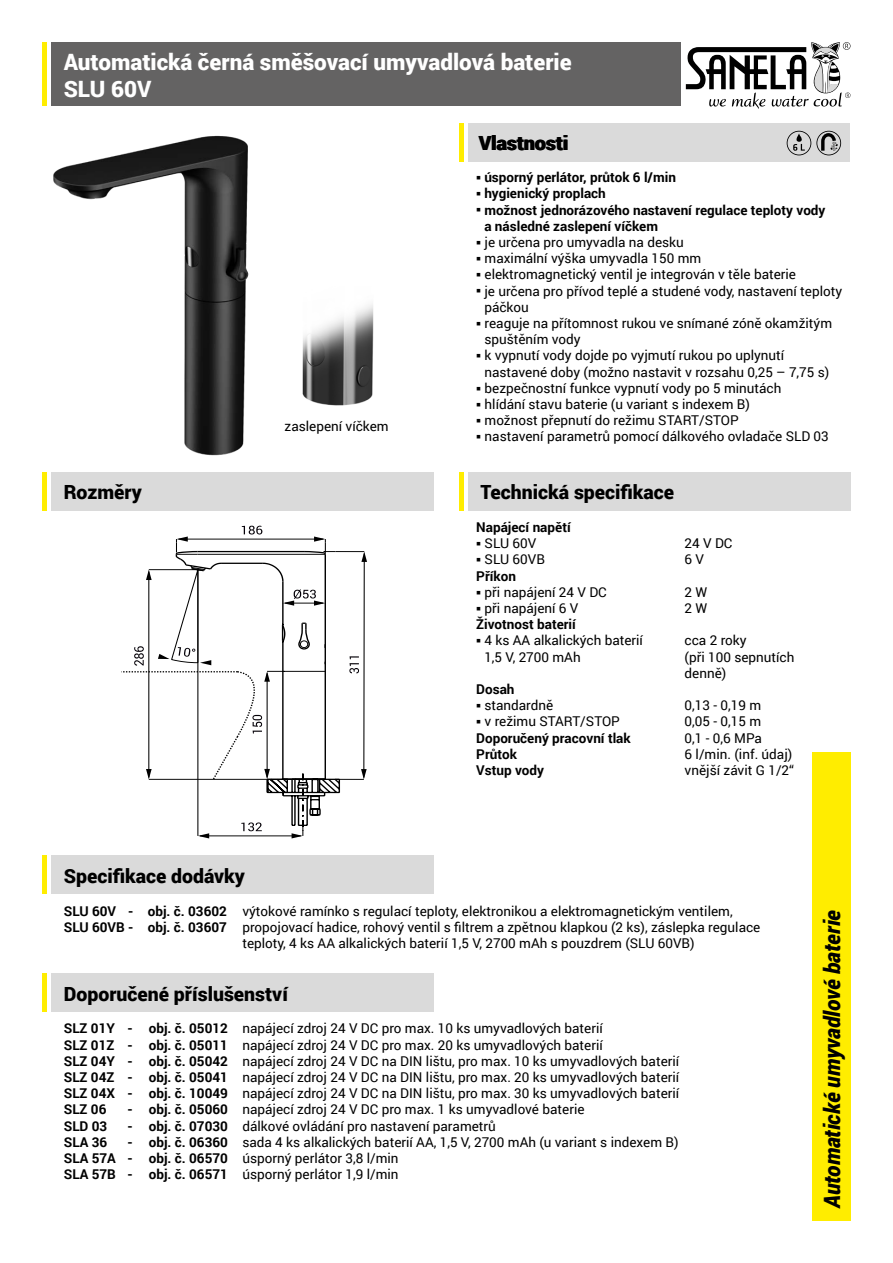
<style>
.page{position:relative;width:893px;height:1263px;background:#fff}
.page>*{position:absolute;margin:0;border:0;box-sizing:border-box;transform-origin:0 0}
.t1{font:900 22.5px/26.2px "Roboto";color:#fff}
.t2{font:italic 900 22.5px "Roboto";letter-spacing:-.01em;color:#000;scale:.95 1}
.t3{font:900 19.5px "Roboto";color:#000}
.t4{font:13.5px/16.2px "Roboto";color:#000}
.t5{font:700 13.5px/16.2px "Roboto";color:#000}
.s1{font-weight:700}
</style>
<div class="page">
<div style="left:51px;top:43px;width:629px;height:63px;background:#646363"></div>
<div style="left:468px;top:123px;width:381px;height:39px;background:#dadada"></div>
<div style="left:51px;top:472px;width:383px;height:38px;background:#dadada"></div>
<div style="left:812px;top:752px;width:38px;height:468px;background:#ffed00"></div>
<hr style="left:43px;top:43px;width:4px;height:63px;background:#ffed00">
<hr style="left:43px;top:472px;width:4px;height:38px;background:#ffed00">
<div style="left:468px;top:472px;width:382px;height:38px;background:#dadada"></div>
<hr style="left:459px;top:472px;width:4px;height:38px;background:#ffed00">
<hr style="left:459px;top:123px;width:4px;height:39px;background:#ffed00">
<div style="left:51px;top:856px;width:383px;height:38px;background:#dadada"></div>
<hr style="left:43px;top:856px;width:4px;height:38px;background:#ffed00">
<div style="left:51px;top:974px;width:383px;height:38px;background:#dadada"></div>
<hr style="left:43px;top:974px;width:4px;height:38px;background:#ffed00">
<img style="left:53px;top:135px;width:196px;height:321px">
<svg style="left:121px;top:526px;width:246px;height:312px"></svg>
<img style="left:302px;top:304px;width:72px;height:102px">
<svg style="left:686px;top:42px;width:164px;height:67px"></svg>
<svg style="left:787px;top:131px;width:54px;height:24px"></svg>
<h1 class="t1" style="left:64px;top:48px;width:509px">Automatická černá směšovací umyvadlová baterie<br>SLU 60V</h1>
<h2 class="t3" style="left:64px;top:478px;width:80px">Rozměry</h2>
<p class="t4" style="left:285px;top:418px;width:106px">zaslepení víčkem</p>
<h2 class="t3" style="left:64px;top:862px;width:183px">Specifikace dodávky</h2>
<h2 class="t3" style="left:479px;top:129px;width:91px">Vlastnosti</h2>
<p class="t5" style="left:476px;top:169px;width:201px">○ úsporný perlátor, průtok 6 l/min</p>
<p class="t5" style="left:476px;top:185px;width:131px">○ hygienický proplach</p>
<p class="t5" style="left:484px;top:201px;width:343px;text-indent:-8px">○ možnost jednorázového nastavení regulace teploty vody a následné zaslepení víčkem</p>
<p class="t4" style="left:476px;top:233px;width:209px">○ je určena pro umyvadla na desku</p>
<p class="t4" style="left:476px;top:250px;width:227px">○ maximální výška umyvadla 150 mm</p>
<p class="t4" style="left:476px;top:266px;width:321px">○ elektromagnetický ventil je integrován v těle baterie</p>
<p class="t4" style="left:484px;top:282px;width:359px;text-indent:-8px">○ je určena pro přívod teplé a studené vody, nastavení teploty páčkou</p>
<p class="t4" style="left:484px;top:314px;width:349px;text-indent:-8px">○ reaguje na přítomnost rukou ve snímané zóně okamžitým spuštěním vody</p>
<p class="t4" style="left:484px;top:347px;width:347px;text-indent:-8px">○ k vypnutí vody dojde po vyjmutí rukou po uplynutí nastavené doby (možno nastavit v rozsahu 0,25 – 7,75 s)</p>
<p class="t4" style="left:476px;top:379px;width:307px">○ bezpečnostní funkce vypnutí vody po 5 minutách</p>
<p class="t4" style="left:476px;top:395px;width:275px">○ hlídání stavu baterie (u variant s indexem B)</p>
<p class="t4" style="left:476px;top:412px;width:264px">○ možnost přepnutí do režimu START/STOP</p>
<p class="t4" style="left:476px;top:428px;width:354px">○ nastavení parametrů pomocí dálkového ovladače SLD 03</p>
<h2 class="t3" style="left:480px;top:478px;width:195px">Technická specifikace</h2>
<p class="t5" style="left:476px;top:518px;width:96px">Napájecí napětí</p>
<p class="t4" style="left:476px;top:535px;width:62px">○ SLU 60V</p>
<p class="t4" style="left:685px;top:535px;width:49px">24 V DC</p>
<p class="t4" style="left:476px;top:551px;width:70px">○ SLU 60VB</p>
<p class="t4" style="left:685px;top:551px;width:21px">6 V</p>
<p class="t5" style="left:476px;top:567px;width:41px">Příkon</p>
<p class="t4" style="left:476px;top:583px;width:132px">○ při napájení 24 V DC</p>
<p class="t4" style="left:685px;top:583px;width:24px">2 W</p>
<p class="t4" style="left:476px;top:600px;width:104px">○ při napájení 6 V</p>
<p class="t4" style="left:685px;top:600px;width:24px">2 W</p>
<p class="t5" style="left:476px;top:616px;width:101px">Životnost baterií</p>
<p class="t4" style="left:476px;top:632px;width:168px">○ 4 ks AA alkalických baterií</p>
<p class="t4" style="left:685px;top:632px;width:63px">cca 2 roky</p>
<p class="t4" style="left:484px;top:648px;width:98px">1,5 V, 2700 mAh</p>
<p class="t4" style="left:685px;top:648px;width:111px">(při 100 sepnutích denně)</p>
<p class="t5" style="left:476px;top:680px;width:40px">Dosah</p>
<p class="t4" style="left:476px;top:697px;width:78px">○ standardně</p>
<p class="t4" style="left:685px;top:697px;width:78px">0,13 - 0,19 m</p>
<p class="t4" style="left:476px;top:713px;width:145px">○ v režimu START/STOP</p>
<p class="t4" style="left:685px;top:713px;width:78px">0,05 - 0,15 m</p>
<p class="t5" style="left:476px;top:729px;width:156px">Doporučený pracovní tlak</p>
<p class="t4" style="left:685px;top:729px;width:79px">0,1 - 0,6 MPa</p>
<p class="t5" style="left:476px;top:745px;width:42px">Průtok</p>
<p class="t4" style="left:685px;top:745px;width:109px">6 l/min. (inf. údaj)</p>
<p class="t5" style="left:476px;top:761px;width:69px">Vstup vody</p>
<p class="t4" style="left:685px;top:762px;width:111px">vnější závit G 1/2“</p>
<p class="t4" style="left:64px;top:902px;width:670px"><span class="s1">SLU 60V - obj. č. 03602</span> výtokové ramínko s regulací teploty, elektronikou a elektromagnetickým ventilem,</p>
<p class="t4" style="left:64px;top:918px;width:698px"><span class="s1">SLU 60VB - obj. č. 03607</span> propojovací hadice, rohový ventil s filtrem a zpětnou klapkou (2 ks), záslepka regulace</p>
<p class="t4" style="left:242px;top:935px;width:454px">teploty, 4 ks AA alkalických baterií 1,5 V, 2700 mAh s pouzdrem (SLU 60VB)</p>
<h2 class="t3" style="left:64px;top:980px;width:226px">Doporučené příslušenství</h2>
<p class="t4" style="left:64px;top:1020px;width:617px"><span class="s1">SLZ 01Y - obj. č. 05012</span> napájecí zdroj 24 V DC pro max. 10 ks umyvadlových baterií<br><span class="s1">SLZ 01Z - obj. č. 05011</span> napájecí zdroj 24 V DC pro max. 20 ks umyvadlových baterií<br><span class="s1">SLZ 04Y - obj. č. 05042</span> napájecí zdroj 24 V DC na DIN lištu, pro max. 10 ks umyvadlových baterií <span class="s1">SLZ 04Z - obj. č. 05041</span> napájecí zdroj 24 V DC na DIN lištu, pro max. 20 ks umyvadlových baterií <span class="s1">SLZ 04X - obj. č. 10049</span> napájecí zdroj 24 V DC na DIN lištu, pro max. 30 ks umyvadlových baterií <span class="s1">SLZ 06</span></p>
<p class="t4" style="left:128px;top:1101px;width:458px"><span class="s1">- obj. č. 05060</span> napájecí zdroj 24 V DC pro max. 1 ks umyvadlové baterie</p>
<p class="t5" style="left:64px;top:1117px;width:45px">SLD 03</p>
<p class="t4" style="left:128px;top:1117px;width:370px"><span class="s1">- obj. č. 07030</span> dálkové ovládání pro nastavení parametrů</p>
<p class="t5" style="left:64px;top:1133px;width:45px">SLA 36</p>
<p class="t4" style="left:64px;top:1133px;width:616px;text-indent:64px"><span class="s1">- obj. č. 06360</span> sada 4 ks alkalických baterií AA, 1,5 V, 2700 mAh (u variant s indexem B)<br><span class="s1">SLA 57A - obj. č. 06570</span> úsporný perlátor 3,8 l/min<br><span class="s1">SLA 57B - obj. č. 06571</span> úsporný perlátor 1,9 l/min</p>
<h1 class="t2" style="left:816px;top:1208px;width:315px;rotate:-90deg">Automatické umyvadlové baterie</h1>
</div>
